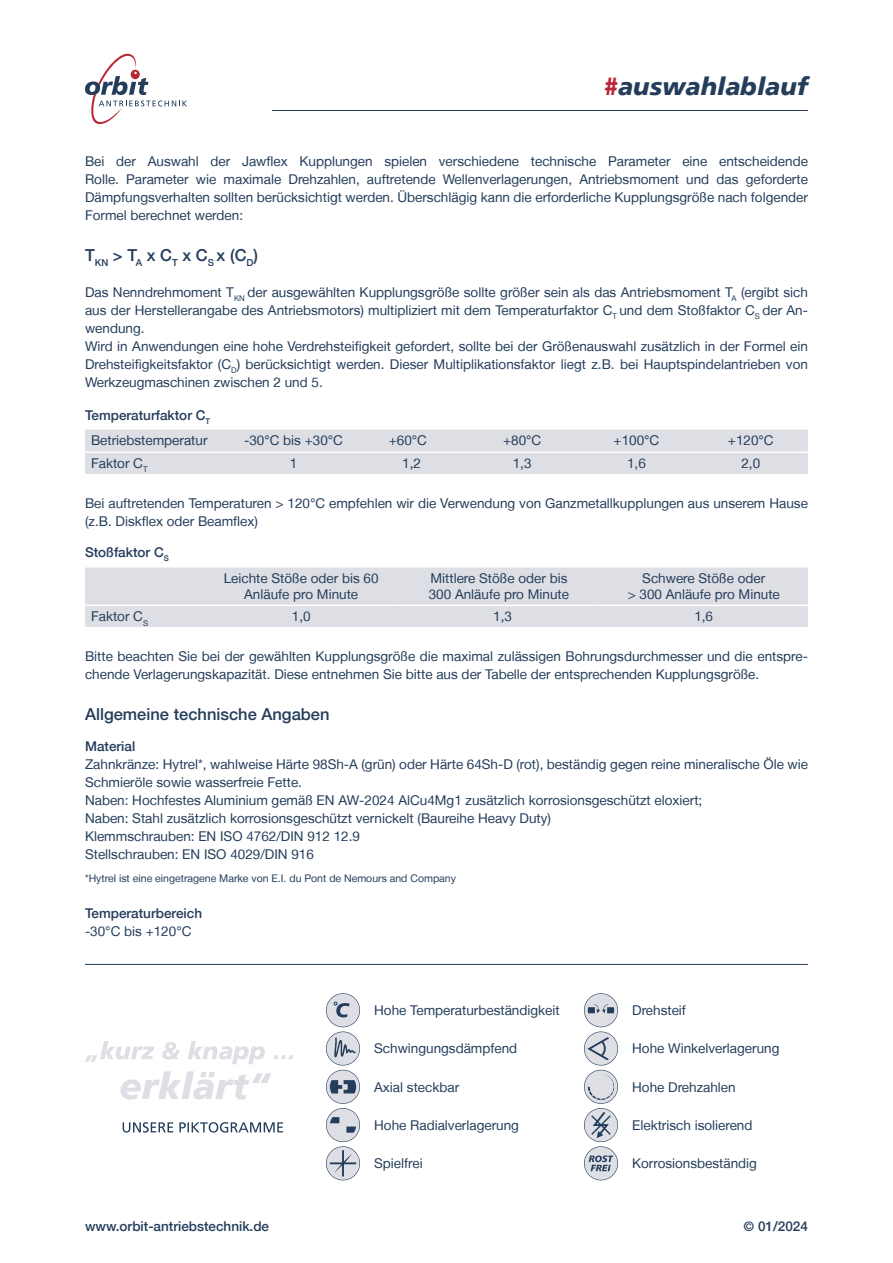
<style>
.page{position:relative;width:893px;height:1263px;background:#fff}
.page>*{position:absolute;margin:0;border:0;box-sizing:border-box;transform-origin:0 0}
.t1{font:italic 900 36.75px "Frutiger LT";color:#dedfe5}
.Absatzformat_1{font:italic 900 24.75px "Frutiger LT";color:#243d5b}
.Headlines{font:500 16.5px "Helvetica Neue LT";color:#243d5b}
.Absatzformat_1-2{font:13.5px/18px "Helvetica Neue LT";color:#243d5b;text-align:justify}
.Sublines{font:500 13.5px "Helvetica Neue LT";color:#243d5b}
.Absatzformat_2{font:500 13.5px "Helvetica Neue LT";color:#243d5b}
.Absatzformat_1-3{font:10.5px "Helvetica Neue LT";color:#243d5b}
.s1{color:#b72837}
.s2{font-family:"Frutiger LT Pro";font-weight:400}
</style>
<div class="page">
<svg style="left:85px;top:53px;width:102px;height:72px"></svg>
<hr style="left:272px;top:110px;width:536px;height:1px;background:#243d5b">
<div style="left:85px;top:429px;width:723px;height:45px;background:#dedfe5"></div>
<hr style="left:85px;top:451px;width:151px;height:2px;background:#fff">
<hr style="left:236px;top:451px;width:115px;height:2px;background:#fff">
<hr style="left:351px;top:451px;width:114px;height:2px;background:#fff">
<hr style="left:465px;top:451px;width:114px;height:2px;background:#fff">
<hr style="left:579px;top:451px;width:115px;height:2px;background:#fff">
<hr style="left:694px;top:451px;width:114px;height:2px;background:#fff">
<div style="left:85px;top:567px;width:723px;height:60px;background:#dedfe5"></div>
<hr style="left:85px;top:605px;width:119px;height:1px;background:#fff">
<hr style="left:204px;top:605px;width:194px;height:1px;background:#fff">
<hr style="left:398px;top:605px;width:202px;height:1px;background:#fff">
<hr style="left:600px;top:605px;width:208px;height:1px;background:#fff">
<svg style="left:85px;top:1041px;width:208px;height:23px"></svg>
<svg style="left:123px;top:1122px;width:160px;height:10px"></svg>
<svg style="left:584px;top:993px;width:34px;height:34px"></svg>
<svg style="left:584px;top:1031px;width:34px;height:34px"></svg>
<svg style="left:584px;top:1070px;width:34px;height:34px"></svg>
<svg style="left:584px;top:1108px;width:34px;height:34px"></svg>
<svg style="left:585px;top:994px;width:32px;height:147px"></svg>
<svg style="left:326px;top:993px;width:34px;height:34px"></svg>
<svg style="left:326px;top:1031px;width:34px;height:34px"></svg>
<svg style="left:326px;top:1108px;width:34px;height:34px"></svg>
<svg style="left:326px;top:1146px;width:34px;height:34px"></svg>
<svg style="left:327px;top:1147px;width:32px;height:33px"></svg>
<svg style="left:326px;top:1070px;width:34px;height:34px"></svg>
<svg style="left:327px;top:994px;width:32px;height:147px"></svg>
<svg style="left:584px;top:1146px;width:34px;height:34px"></svg>
<svg style="left:585px;top:1147px;width:32px;height:33px"></svg>
<hr style="left:85px;top:964px;width:723px;height:1px;background:#243d5b">
<p class="Absatzformat_1" style="left:603px;top:71px;width:206px"><span class="s1">#</span>auswahlablauf</p>
<p class="Absatzformat_1-2" style="left:85px;top:152px;width:724px">Bei der Auswahl der Jawflex Kupplungen spielen verschiedene technische Parameter eine entscheidende Rolle. Parameter wie maximale Drehzahlen, auftretende Wellenverlagerungen, Antriebsmoment und das geforderte Dämpfungsverhalten sollten berücksichtigt werden. Überschlägig kann die erforderliche Kupplungsgröße nach folgender Formel berechnet werden:</p>
<p class="Headlines" style="left:85px;top:245px;width:175px">T<sub>KN</sub> &gt; T<sub>A</sub> x C<sub>T</sub> x C<sub>S</sub> x (C<sub>D</sub>)</p>
<p class="Absatzformat_1-2" style="left:85px;top:283px;width:724px">Das Nenndrehmoment T<sub>KN</sub> der ausgewählten Kupplungsgröße sollte größer sein als das Antriebsmoment T<sub>A</sub> (ergibt sich aus der Herstellerangabe des Antriebsmotors) multipliziert mit dem Temperaturfaktor C<sub>T</sub> und dem Stoßfaktor C<sub>S</sub> der An&shy;wendung.</p>
<p class="Absatzformat_1-2" style="left:85px;top:337px;width:724px">Wird in Anwendungen eine hohe Verdrehsteifigkeit gefordert, sollte bei der Größenauswahl zusätzlich in der Formel ein Drehsteifigkeitsfaktor (C<sub>D</sub>) berücksichtigt werden. Dieser Multiplikationsfaktor liegt z.B. bei Hauptspindelantrieben von Werkzeugmaschinen zwischen 2 und 5.</p>
<p class="Sublines" style="left:85px;top:407px;width:127px">Temperaturfaktor C<sub>T</sub></p>
<p class="Absatzformat_1-2" style="left:91px;top:431px;width:118px">Betriebstemperatur</p>
<p class="Absatzformat_1-2" style="left:244px;top:431px;width:100px">-30°C bis +30°C</p>
<p class="Absatzformat_1-2" style="left:389px;top:431px;width:40px">+60°C</p>
<p class="Absatzformat_1-2" style="left:503px;top:431px;width:40px">+80°C</p>
<p class="Absatzformat_1-2" style="left:614px;top:431px;width:47px">+100°C</p>
<p class="Absatzformat_1-2" style="left:728px;top:431px;width:47px">+120°C</p>
<p class="Absatzformat_1-2" style="left:91px;top:454px;width:58px">Faktor C<sub>T</sub></p>
<p class="Absatzformat_1-2" style="left:290px;top:454px;width:9px">1</p>
<p class="Absatzformat_1-2" style="left:402px;top:454px;width:20px">1,2</p>
<p class="Absatzformat_1-2" style="left:513px;top:454px;width:20px">1,3</p>
<p class="Absatzformat_1-2" style="left:627px;top:454px;width:20px">1,6</p>
<p class="Absatzformat_1-2" style="left:741px;top:454px;width:20px">2,0</p>
<p class="Absatzformat_1-2" style="left:85px;top:494px;width:724px">Bei auftretenden Temperaturen &gt; 120°C empfehlen wir die Verwendung von Ganzmetallkupplungen aus unserem Hause (z.B. Diskflex oder Beamflex)</p>
<p class="Sublines" style="left:85px;top:544px;width:85px">Stoßfaktor C<sub>S</sub></p>
<p class="Absatzformat_1-2" style="left:224px;top:570px;width:156px;line-height:16.2px;text-align:center">Leichte Stöße oder bis 60<br>Anläufe pro Minute</p>
<p class="Absatzformat_1-2" style="left:430px;top:569px;width:139px">Mittlere Stöße oder bis</p>
<p class="Absatzformat_1-2" style="left:628px;top:570px;width:154px;line-height:16.2px;text-align:center">Schwere Stöße oder<br>&gt; 300 Anläufe pro Minute</p>
<p class="Absatzformat_1-2" style="left:429px;top:585px;width:142px">300 Anläufe pro Minute</p>
<p class="Absatzformat_1-2" style="left:91px;top:607px;width:59px">Faktor C<sub>S</sub></p>
<p class="Absatzformat_1-2" style="left:292px;top:607px;width:20px">1,0</p>
<p class="Absatzformat_1-2" style="left:493px;top:607px;width:20px">1,3</p>
<p class="Absatzformat_1-2" style="left:694px;top:607px;width:20px">1,6</p>
<p class="Absatzformat_1-2" style="left:85px;top:647px;width:724px">Bitte beachten Sie bei der gewählten Kupplungsgröße die maximal zulässigen Bohrungsdurchmesser und die entspre&shy;chende Verlagerungskapazität. Diese entnehmen Sie bitte aus der Tabelle der entsprechenden Kupplungsgröße.</p>
<p class="Headlines" style="left:85px;top:704px;width:246px">Allgemeine technische Angaben</p>
<p class="Sublines" style="left:85px;top:738px;width:52px">Material</p>
<p class="Absatzformat_1-2" style="left:85px;top:755px;width:724px">Zahnkränze: Hytrel*, wahlweise Härte 98Sh-A (grün) oder Härte 64Sh-D (rot), beständig gegen reine mineralische Öle wie<br>Schmieröle sowie wasserfreie Fette.</p>
<p class="Absatzformat_1-2" style="left:85px;top:791px;width:619px">Naben: Hochfestes Aluminium gemäß EN AW-2024 AlCu4Mg1 zusätzlich korrosionsgeschützt eloxiert;</p>
<p class="Absatzformat_1-2" style="left:85px;top:809px;width:468px">Naben: Stahl zusätzlich korrosionsgeschützt vernickelt (Baureihe Heavy Duty)</p>
<p class="Absatzformat_1-2" style="left:85px;top:827px;width:276px">Klemmschrauben: EN ISO 4762/DIN 912 12.9</p>
<p class="Absatzformat_1-2" style="left:85px;top:845px;width:230px">Stellschrauben: EN ISO 4029/DIN 916</p>
<p class="Absatzformat_1-3" style="left:85px;top:872px;width:372px">*Hytrel ist eine eingetragene Marke von E.I. du Pont de Nemours and Company</p>
<p class="Sublines" style="left:85px;top:905px;width:119px">Temperaturbereich</p>
<p class="Absatzformat_1-2" style="left:85px;top:922px;width:108px">-30°C bis +120°C</p>
<p class="t1" style="left:120px;top:1064px;width:152px">erklärt“</p>
<p class="Absatzformat_1-2" style="left:374px;top:1001px;width:187px">Hohe Temperaturbeständigkeit</p>
<p class="Absatzformat_1-2" style="left:374px;top:1039px;width:145px">Schwingungsdämpfend</p>
<p class="Absatzformat_1-2" style="left:374px;top:1078px;width:86px">Axial steckbar</p>
<p class="Absatzformat_1-2" style="left:374px;top:1116px;width:146px">Hohe Radialverlagerung</p>
<p class="Absatzformat_1-2" style="left:374px;top:1154px;width:50px">Spielfrei</p>
<p class="Absatzformat_1-2" style="left:632px;top:1001px;width:55px">Drehsteif</p>
<p class="Absatzformat_1-2" style="left:632px;top:1039px;width:149px">Hohe Winkelverlagerung</p>
<p class="Absatzformat_1-2" style="left:632px;top:1078px;width:105px">Hohe Drehzahlen</p>
<p class="Absatzformat_1-2" style="left:632px;top:1116px;width:122px">Elektrisch isolierend</p>
<p class="Absatzformat_1-2" style="left:632px;top:1154px;width:126px">Korrosionsbeständig</p>
<p class="Absatzformat_2" style="left:85px;top:1218px;width:186px">www.orbit-antriebstechnik.de</p>
<p class="Absatzformat_2" style="left:744px;top:1218px;width:66px"><span class="s2">©</span> 01/2024</p>
</div>
